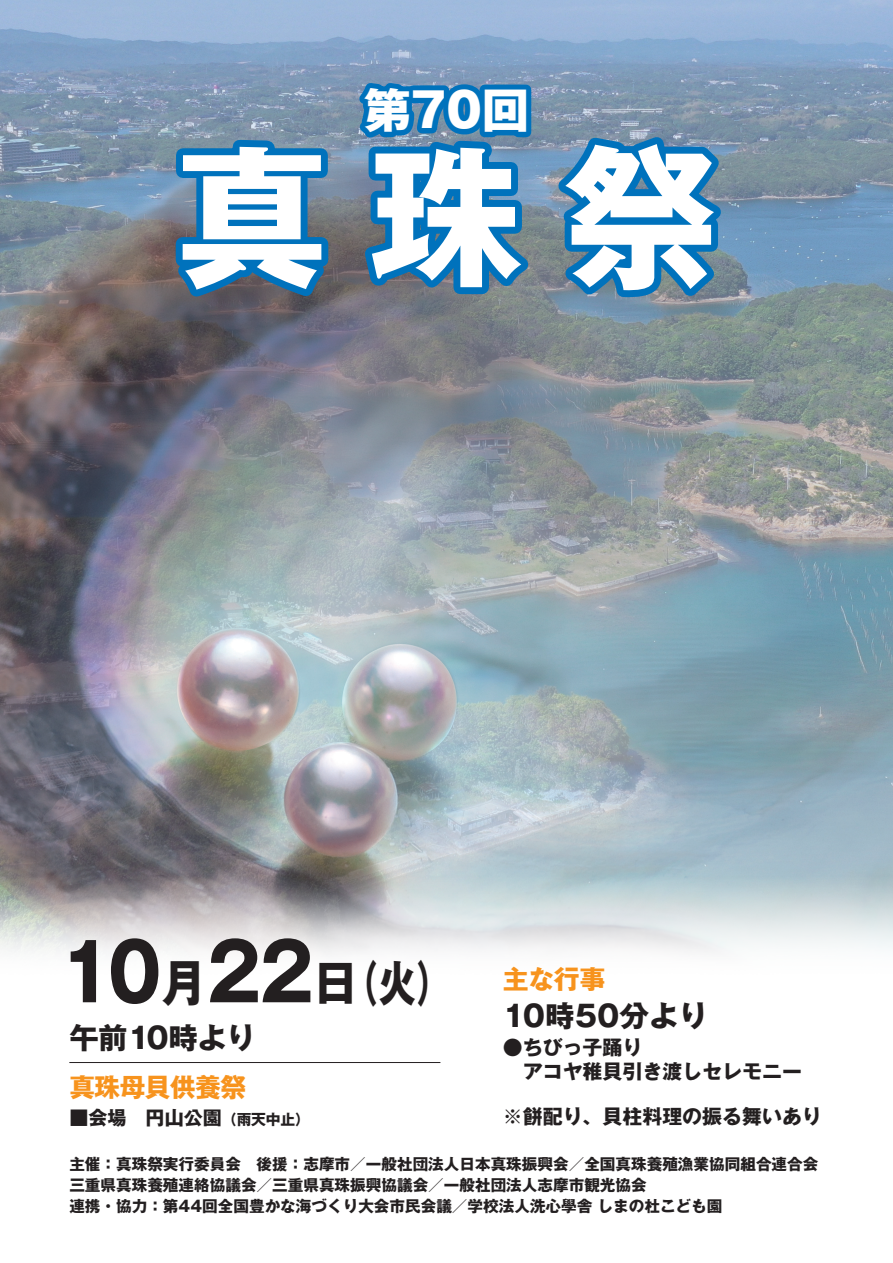
<style>
.page{position:relative;width:893px;height:1263px;background:#fff}
.page>*{position:absolute;margin:0;border:0;box-sizing:border-box;transform-origin:0 0}
.t1{font:700 152.55px "Gothic MB101 Pr 6 N";color:#fff}
.t2{font:700 78.9px "Gothic MB101 Pr 6 N";color:#231f20;scale:.9 1}
.t3{font:800 46.8px "Gothic MB101 Pr 6 N";color:#fff}
.t4{font:700 29.4px "Gothic MB101 Pr 6 N";color:#231f20}
.t5{font:700 29.4px "Gothic MB101 Pr 6 N";letter-spacing:-.02em;color:#231f20}
.t6{font:700 25.95px "Gothic MB101 Pr 6 N";color:#f7931d}
.t7{font:700 25.65px "Gothic MB101 Pr 6 N";letter-spacing:-.02em;color:#f7931d}
.t8{font:700 19.95px/24px "Gothic MB101 Pr 6 N";color:#231f20}
.t9{font:700 19.05px "Gothic MB101 Pr 6 N";color:#231f20}
.t10{font:700 15.6px/20.9px "Gothic MB101 Pr 6 N";color:#231f20}
.s1{font-size:50.1px}
.s2{font-size:49.2px}
.s3{font-size:14.7px}
</style>
<div class="page">
<img style="left:0;top:0;width:893px;height:955px">
<hr style="left:69px;top:1062px;width:371px;height:1px;background:#231f20">
<svg style="left:159px;top:75px;width:580px;height:236px"></svg>
<h3 class="t3" style="left:364px;top:71px;width:166px">第70回</h3>
<h1 class="t1" style="left:176px;top:91px;width:543px">真 珠 祭</h1>
<h2 class="t2" style="left:59px;top:907px;width:437px">10<span class="s1">月</span>22<span class="s1">日</span><span class="s2">（火）</span></h2>
<h3 class="t5" style="left:69px;top:1013px;width:188px">午前10時より</h3>
<h3 class="t7" style="left:69px;top:1066px;width:178px">真珠母貝供養祭</h3>
<p class="t9" style="left:69px;top:1102px;width:242px">■会場　円山公園<span class="s3">（雨天中止）</span></p>
<h3 class="t6" style="left:503px;top:957px;width:104px">主な行事</h3>
<h3 class="t4" style="left:503px;top:992px;width:207px">10時50分より</h3>
<p class="t8" style="left:503px;top:1035px;width:301px">●ちびっ子踊り<br>　アコヤ稚貝引き渡しセレモニー</p>
<p class="t8" style="left:503px;top:1104px;width:321px">※餅配り、貝柱料理の振る舞いあり</p>
<p class="t10" style="left:69px;top:1154px;width:751px">主催：真珠祭実行委員会　後援：志摩市／一般社団法人日本真珠振興会／全国真珠養殖漁業協同組合連合会三重県真珠養殖連絡協議会／三重県真珠振興協議会／一般社団法人志摩市観光協会　<br>連携・協力：第44回全国豊かな海づくり大会市民会議／学校法人洗心學舎 しまの杜こども園</p>
</div>
